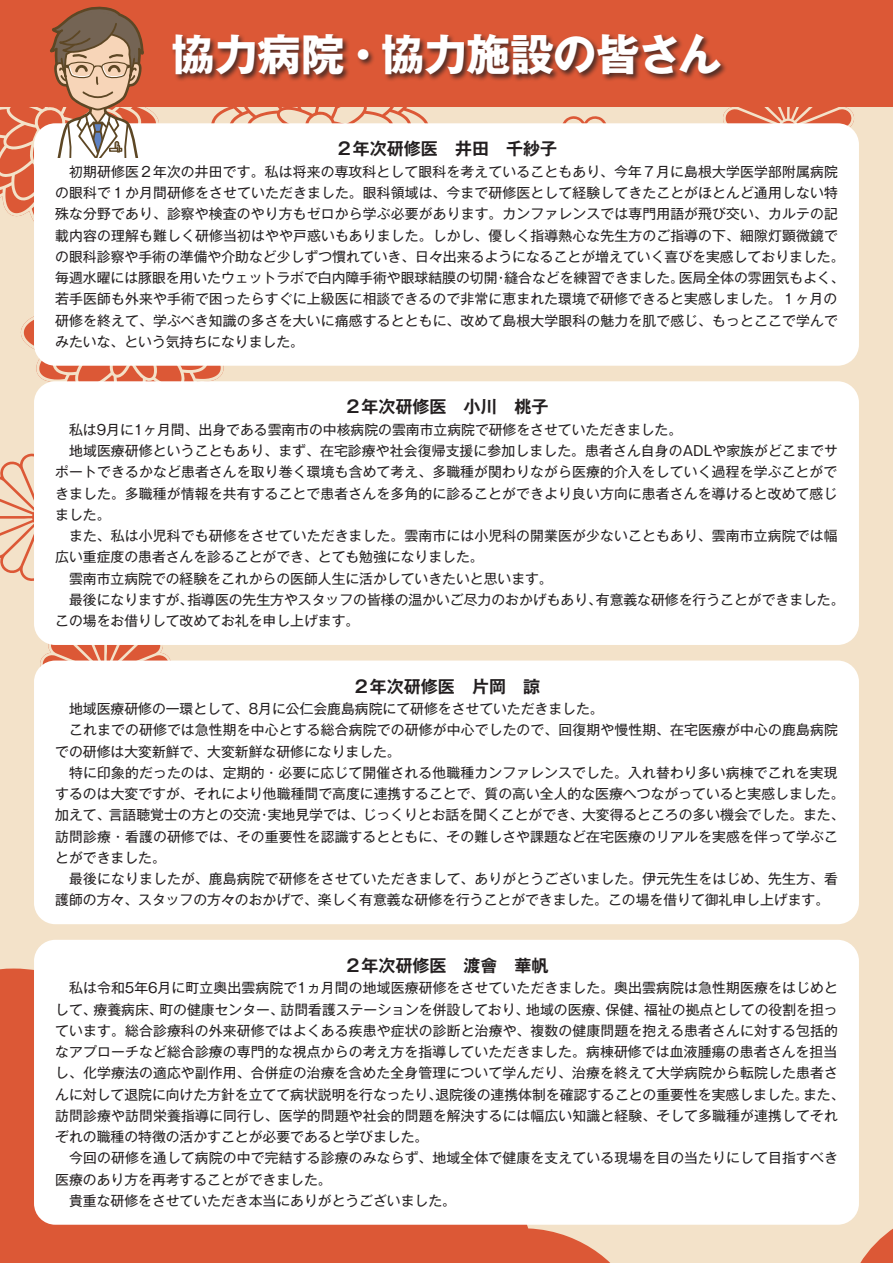
<style>
.page{position:relative;width:893px;height:1263px;background:#fff}
.page>*{position:absolute;margin:0;border:0;box-sizing:border-box;transform-origin:0 0}
.t1{font:700 43.65px "Gothic MB101 Pr 5";letter-spacing:-.015em;color:#fff}
.t2{font:700 16.95px "Gothic MB101 Pr 5 De";color:#231f20}
.t3{font:13.8px/21.3px "Gothic MB101 Pr 5";letter-spacing:.01em;color:#231f20}
</style>
<div class="page">
<div style="left:0;top:72px;width:893px;height:1191px;background:#f3e2c9"></div>
<svg style="left:0;top:907px;width:684px;height:356px;fill:#dc5836"></svg>
<svg style="left:0;top:453px;width:34px;height:128px"></svg>
<svg style="left:563px;top:116px;width:43px;height:7px"></svg>
<svg style="left:211px;top:106px;width:218px;height:17px"></svg>
<svg style="left:40px;top:641px;width:131px;height:25px"></svg>
<svg style="left:723px;top:106px;width:132px;height:21px"></svg>
<svg style="left:21px;top:316px;width:203px;height:82px"></svg>
<svg style="left:693px;top:907px;width:200px;height:356px"></svg>
<div style="left:0;top:0;width:893px;height:106px;background:#dc5836"></div>
<div style="left:171px;top:33px;width:557px;height:49px;background:#231f20;opacity:.75"></div>
<div style="left:34px;top:123px;width:825px;height:243px;background:#fff;border-radius:21px"></div>
<div style="left:34px;top:381px;width:825px;height:264px;background:#fff;border-radius:21px"></div>
<div style="left:34px;top:660px;width:825px;height:264px;background:#fff;border-radius:21px"></div>
<div style="left:34px;top:940px;width:825px;height:285px;background:#fff;border-radius:21px"></div>
<svg style="left:0;top:6px;width:159px;height:216px"></svg>
<h1 class="t1" style="left:171px;top:18px;width:552px">協力病院・協力施設の皆さん</h1>
<p class="t2" style="left:336px;top:135px;width:223px">２年次研修医　井田　千紗子</p>
<p class="t3" style="left:55px;top:160px;width:791px;text-indent:14px">初期研修医２年次の井田です。私は将来の専攻科として眼科を考えていることもあり、今年７月に島根大学医学部附属病院の眼科で１か月間研修をさせていただきました。眼科領域は、今まで研修医として経験してきたことがほとんど通用しない特殊な分野であり、診察や検査のやり方もゼロから学ぶ必要があります。カンファレンスでは専門用語が飛び交い、カルテの記載内容の理解も難しく研修当初はやや戸惑いもありました。しかし、優しく指導熱心な先生方のご指導の下、細隙灯顕微鏡での眼科診察や手術の準備や介助など少しずつ慣れていき、日々出来るようになることが増えていく喜びを実感しておりました。毎週水曜には豚眼を用いたウェットラボで白内障手術や眼球結膜の切開・縫合などを練習できました。医局全体の雰囲気もよく、若手医師も外来や手術で困ったらすぐに上級医に相談できるので非常に恵まれた環境で研修できると実感しました。１ヶ月の研修を終えて、学ぶべき知識の多さを大いに痛感するとともに、改めて島根大学眼科の魅力を肌で感じ、もっとここで学んでみたいな、という気持ちになりました。</p>
<p class="t2" style="left:344px;top:393px;width:206px">２年次研修医　小川　桃子</p>
<p class="t3" style="left:69px;top:418px;width:615px">私は9月に1ヶ月間、出身である雲南市の中核病院の雲南市立病院で研修をさせていただきました。</p>
<p class="t3" style="left:69px;top:439px;width:770px">地域医療研修ということもあり、まず、在宅診療や社会復帰支援に参加しました。患者さん自身のADLや家族がどこまでサ</p>
<p class="t3" style="left:55px;top:460px;width:784px">ポートできるかなど患者さんを取り巻く環境も含めて考え、多職種が関わりながら医療的介入をしていく過程を学ぶことがで</p>
<p class="t3" style="left:55px;top:482px;width:784px">きました。多職種が情報を共有することで患者さんを多角的に診ることができより良い方向に患者さんを導けると改めて感じ</p>
<p class="t3" style="left:55px;top:503px;width:57px">ました。</p>
<p class="t3" style="left:69px;top:524px;width:770px">また、私は小児科でも研修をさせていただきました。雲南市には小児科の開業医が少ないこともあり、雲南市立病院では幅</p>
<p class="t3" style="left:55px;top:545px;width:430px">広い重症度の患者さんを診ることができ、とても勉強になりました。</p>
<p class="t3" style="left:69px;top:567px;width:485px">雲南市立病院での経験をこれからの医師人生に活かしていきたいと思います。</p>
<p class="t3" style="left:69px;top:588px;width:777px">最後になりますが、指導医の先生方やスタッフの皆様の温かいご尽力のおかげもあり、有意義な研修を行うことができました。</p>
<p class="t3" style="left:55px;top:609px;width:306px">この場をお借りして改めてお礼を申し上げます。</p>
<p class="t2" style="left:353px;top:672px;width:189px">２年次研修医　片岡　諒</p>
<p class="t3" style="left:69px;top:697px;width:536px">地域医療研修の一環として、8月に公仁会鹿島病院にて研修をさせていただきました。</p>
<p class="t3" style="left:69px;top:718px;width:770px">これまでの研修では急性期を中心とする総合病院での研修が中心でしたので、回復期や慢性期、在宅医療が中心の鹿島病院</p>
<p class="t3" style="left:55px;top:740px;width:347px">での研修は大変新鮮で、大変新鮮な研修になりました。</p>
<p class="t3" style="left:69px;top:761px;width:770px">特に印象的だったのは、定期的・必要に応じて開催される他職種カンファレンスでした。入れ替わり多い病棟でこれを実現</p>
<p class="t3" style="left:55px;top:782px;width:791px">するのは大変ですが、それにより他職種間で高度に連携することで、質の高い全人的な医療へつながっていると実感しました。</p>
<p class="t3" style="left:55px;top:803px;width:791px">加えて、言語聴覚士の方との交流・実地見学では、じっくりとお話を聞くことができ、大変得るところの多い機会でした。また、</p>
<p class="t3" style="left:55px;top:825px;width:784px">訪問診療・看護の研修では、その重要性を認識するとともに、その難しさや課題など在宅医療のリアルを実感を伴って学ぶこ</p>
<p class="t3" style="left:55px;top:846px;width:112px">とができました。</p>
<p class="t3" style="left:69px;top:867px;width:770px">最後になりましたが、鹿島病院で研修をさせていただきまして、ありがとうございました。伊元先生をはじめ、先生方、看</p>
<p class="t3" style="left:55px;top:888px;width:775px">護師の方々、スタッフの方々のおかげで、楽しく有意義な研修を行うことができました。この場を借りて御礼申し上げます。</p>
<p class="t2" style="left:344px;top:951px;width:206px">２年次研修医　渡會　華帆</p>
<p class="t3" style="left:55px;top:976px;width:791px;text-indent:14px">私は令和5年6月に町立奥出雲病院で1ヵ月間の地域医療研修をさせていただきました。奥出雲病院は急性期医療をはじめとして、療養病床、町の健康センター、訪問看護ステーションを併設しており、地域の医療、保健、福祉の拠点としての役割を担っています。総合診療科の外来研修ではよくある疾患や症状の診断と治療や、複数の健康問題を抱える患者さんに対する包括的なアプローチなど総合診療の専門的な視点からの考え方を指導していただきました。病棟研修では血液腫瘍の患者さんを担当し、化学療法の適応や副作用、合併症の治療を含めた全身管理について学んだり、治療を終えて大学病院から転院した患者さんに対して退院に向けた方針を立てて病状説明を行なったり、退院後の連携体制を確認することの重要性を実感しました。また、訪問診療や訪問栄養指導に同行し、医学的問題や社会的問題を解決するには幅広い知識と経験、そして多職種が連携してそれぞれの職種の特徴の活かすことが必要であると学びました。</p>
<p class="t3" style="left:69px;top:1146px;width:770px">今回の研修を通して病院の中で完結する診療のみならず、地域全体で健康を支えている現場を目の当たりにして目指すべき</p>
<p class="t3" style="left:55px;top:1168px;width:278px">医療のあり方を再考することができました。</p>
<p class="t3" style="left:69px;top:1189px;width:388px">貴重な研修をさせていただき本当にありがとうございました。</p>
</div>
